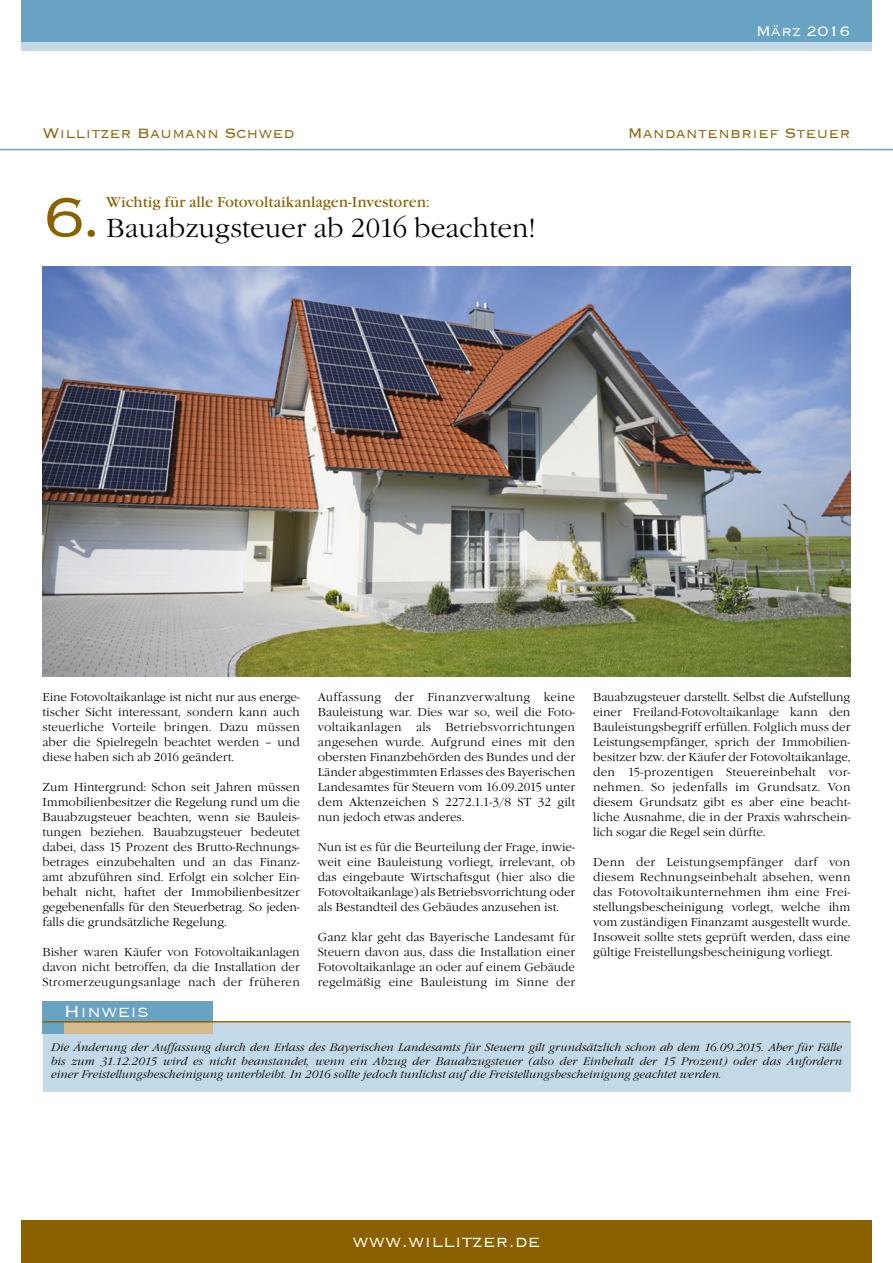
<style>
.page{position:relative;width:893px;height:1263px;background:#fff}
.page>*{position:absolute;margin:0;border:0;box-sizing:border-box;transform-origin:0 0}
.t1{font:300 73.5px "Copperplate";color:#8b6100}
.t2{font:300 27px "Garamond Itc T";color:#000}
.t3{font:300 21px "Copperplate";color:#fff}
.t4{font:300 18px "Copperplate";color:#8b6100}
.t5{font:300 18px "Copperplate";color:#fff}
.t6{font:15px "Garamond Itc T";color:#8b6100}
.t7{font:300 12px/15px "Garamond Itc T";color:#000;text-align:justify}
.t8{font:italic 300 11.25px/13.5px "Garamond Itc T";letter-spacing:.01em;color:#000;text-align:justify}
</style>
<div class="page">
<div style="left:21px;top:1220px;width:851px;height:43px;background:#8b6100"></div>
<div style="left:21px;top:0;width:851px;height:43px;background:#69a3c3"></div>
<div style="left:21px;top:43px;width:851px;height:8px;background:#c3d9e8"></div>
<hr style="left:0;top:149px;width:893px;height:1px;background:#69a3c3">
<div style="left:43px;top:1022px;width:807px;height:69px;background:#c3d9e8"></div>
<div style="left:43px;top:1001px;width:170px;height:33px;background:#69a3c3"></div>
<div style="left:64px;top:1022px;width:149px;height:12px;background:#d4ba8f"></div>
<hr style="left:43px;top:1021px;width:807px;height:1px;background:#8b6100">
<img style="left:42px;top:266px;width:808px;height:410px">
<h3 class="t5" style="left:756px;top:19px;width:96px">März 2016</h3>
<h3 class="t4" style="left:43px;top:121px;width:254px">Willitzer Baumann Schwed</h3>
<h3 class="t4" style="left:628px;top:121px;width:224px">Mandantenbrief Steuer</h3>
<h1 class="t1" style="left:42px;top:169px;width:62px">6.</h1>
<p class="t6" style="left:106px;top:193px;width:325px">Wichtig für alle Fotovoltaikanlagen-Investoren:</p>
<h2 class="t2" style="left:106px;top:212px;width:431px">Bauabzugsteuer ab 2016 beachten!</h2>
<p class="t7" style="left:43px;top:690px;width:259px">Eine Fotovoltaikanlage ist nicht nur aus energe&shy;tischer Sicht interessant, sondern kann auch steuerliche Vorteile bringen. Dazu müssen aber die Spielregeln beachtet werden – und diese haben sich ab 2016 geändert.</p>
<p class="t7" style="left:43px;top:780px;width:259px">Zum Hintergrund: Schon seit Jahren müssen Immobilienbesitzer die Regelung rund um die Bauabzugsteuer beachten, wenn sie Bauleis&shy;tungen beziehen. Bauabzugsteuer bedeutet dabei, dass 15 Prozent des Brutto-Rechnungs&shy;betrages einzubehalten und an das Finanz&shy;amt abzuführen sind. Erfolgt ein solcher Ein&shy;behalt nicht, haftet der Immobilienbesitzer gegebenenfalls für den Steuerbetrag. So jeden&shy;falls die grundsätzliche Regelung.</p>
<p class="t7" style="left:43px;top:945px;width:259px">Bisher waren Käufer von Fotovoltaikanlagen davon nicht betroffen, da die Installation der Stromerzeugungsanlage nach der früheren</p>
<h3 class="t3" style="left:64px;top:998px;width:87px">Hinweis</h3>
<p class="t7" style="left:318px;top:690px;width:259px">Auffassung der Finanzverwaltung keine Bauleistung war. Dies war so, weil die Foto&shy;voltaikanlagen als Betriebsvorrichtungen angesehen wurde. Aufgrund eines mit den obersten Finanzbehörden des Bundes und der Länder abgestimmten Erlasses des Bayerischen Landesamtes für Steuern vom 16.09.2015 unter dem Aktenzeichen S 2272.1.1-3/8 ST 32 gilt nun jedoch etwas anderes.</p>
<p class="t7" style="left:318px;top:840px;width:259px">Nun ist es für die Beurteilung der Frage, inwie&shy;weit eine Bauleistung vorliegt, irrelevant, ob das eingebaute Wirtschaftsgut (hier also die Fotovoltaikanlage) als Betriebsvorrichtung oder als Bestandteil des Gebäudes anzusehen ist.</p>
<p class="t7" style="left:318px;top:930px;width:259px">Ganz klar geht das Bayerische Landesamt für Steuern davon aus, dass die Installation einer Fotovoltaikanlage an oder auf einem Gebäude regelmäßig eine Bauleistung im Sinne der</p>
<p class="t7" style="left:593px;top:690px;width:259px">Bauabzugsteuer darstellt. Selbst die Aufstellung einer Freiland-Fotovoltaikanlage kann den Bauleistungsbegriff erfüllen. Folglich muss der Leistungsempfänger, sprich der Immobilien&shy;besitzer bzw. der Käufer der Fotovoltaikanlage, den 15-prozentigen Steuereinbehalt vor&shy;nehmen. So jedenfalls im Grundsatz. Von diesem Grundsatz gibt es aber eine beacht&shy;liche Ausnahme, die in der Praxis wahrschein&shy;lich sogar die Regel sein dürfte.</p>
<p class="t7" style="left:593px;top:855px;width:259px">Denn der Leistungsempfänger darf von diesem Rechnungseinbehalt absehen, wenn das Fotovoltaikunternehmen ihm eine Frei&shy;stellungsbescheinigung vorlegt, welche ihm vom zuständigen Finanzamt ausgestellt wurde.<br>Insoweit sollte stets geprüft werden, dass eine gültige Freistellungsbescheinigung vorliegt.</p>
<p class="t8" style="left:51px;top:1041px;width:792px">Die Änderung der Auffassung durch den Erlass des Bayerischen Landesamts für Steuern gilt grundsätzlich schon ab dem 16.09.2015. Aber für Fälle bis zum 31.12.2015 wird es nicht beanstandet, wenn ein Abzug der Bauabzugsteuer (also der Einbehalt der 15 Prozent) oder das Anfordern einer Freistellungsbescheinigung unterbleibt. In 2016 sollte jedoch tunlichst auf die Freistellungsbescheinigung geachtet werden.</p>
<h3 class="t3" style="left:353px;top:1227px;width:189px">www.willitzer.de</h3>
</div>
